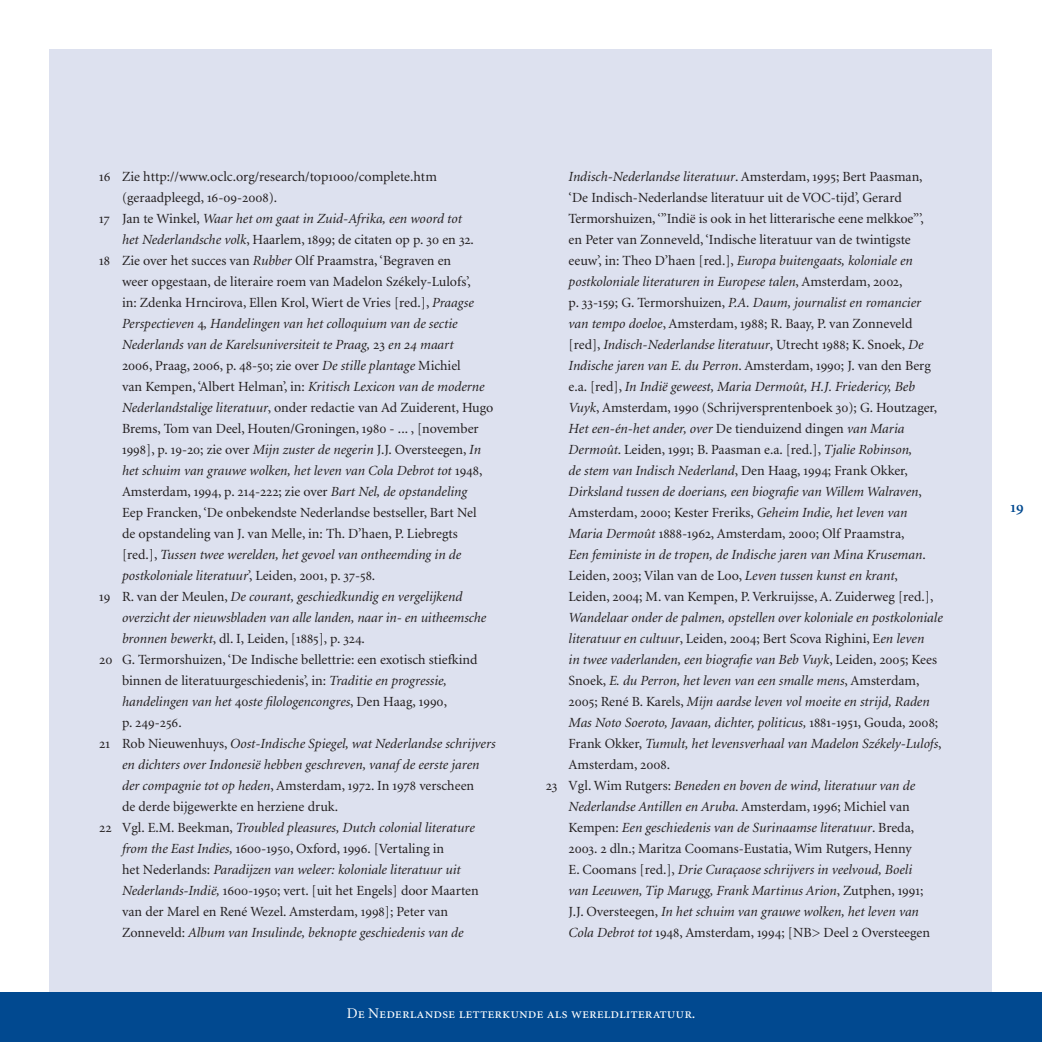
<style>
.page{position:relative;width:1042px;height:1042px;background:#fff}
.page>*{position:absolute;margin:0;border:0;box-sizing:border-box;transform-origin:0 0}
.t1{font:15.75px "Minion Semibold SC";color:#014990}
.t2{font:14.88px "Minion Regular SC";color:#fff}
.Notes{font:italic 14px/21px "Minion";color:#231f20}
.Notes-2{font:14px/21px "Minion";color:#231f20}
.s1{font-family:"Minion Regular SC"}
.s2{font-family:"Minion Regular SC";font-style:normal}
.s3{font-style:normal}
.s4{font-style:italic}
.s5{font-family:"Minion Italic SC"}
</style>
<div class="page">
<div style="left:50px;top:50px;width:942px;height:992px;background:#dde1ef"></div>
<div style="left:0;top:992px;width:1042px;height:50px;background:#014990"></div>
<p class="Notes-2" style="left:122px;top:167px;width:316px;text-indent:-23px"><span class="s1">16</span> Zie http://www.oclc.org/research/top<span class="s1">1000</span>/complete.htm (geraadpleegd, <span class="s1">16</span>-<span class="s1">09</span>-<span class="s1">2008</span>).</p>
<p class="Notes" style="left:122px;top:209px;width:353px;text-indent:-23px"><span class="s2">17</span> <span class="s3">Jan te Winkel,</span> Waar het om gaat in Zuid-Afrika, een woord tot het Nederlandsche volk<span class="s3">, Haarlem,</span> <span class="s2">1899</span><span class="s3">; de citaten op p.</span> <span class="s2">30</span> <span class="s3">en</span> <span class="s2">32</span><span class="s3">.</span></p>
<p class="Notes-2" style="left:122px;top:251px;width:373px;text-indent:-23px"><span class="s1">18</span> Zie over het succes van <span class="s4">Rubber</span> Olf Praamstra, ‘Begraven en<br>weer opgestaan, de literaire roem van Madelon Székely-Lulofs’,<br>in: Zdenka Hrncirova, Ellen Krol, Wiert de Vries [red.], <span class="s4">Praagse Perspectieven</span> <span class="s1">4</span><span class="s4">, Handelingen van het colloquium van de sectie Nederlands van de Karelsuniversiteit te Praag,</span> <span class="s1">23</span> <span class="s4">en</span> <span class="s5">24</span> <span class="s4">maart<br></span><span class="s1">2006</span>, Praag, <span class="s1">2006</span>, p. <span class="s1">48</span>-<span class="s1">50</span>; zie over <span class="s4">De stille plantage</span> Michiel<br>van Kempen, ‘Albert Helman’, in: <span class="s4">Kritisch Lexicon van de moderne Nederlandstalige literatuur</span>, onder redactie van Ad Zuiderent, Hugo Brems, Tom van Deel, Houten/Groningen, <span class="s1">1980</span> - ... , [november <span class="s1">1998</span>], p. <span class="s1">19</span>-<span class="s1">20</span>; zie over <span class="s4">Mijn zuster de negerin</span> J.J. Oversteegen, <span class="s4">In het schuim van grauwe wolken, het leven van Cola Debrot tot</span> <span class="s1">1948</span>, Amsterdam, <span class="s1">1994</span>, p. <span class="s1">214</span>-<span class="s1">222</span>; zie over <span class="s4">Bart Nel, de opstandeling<br></span>Eep Francken, ‘De onbekendste Nederlandse bestseller, Bart Nel<br>de opstandeling van J. van Melle, in: Th. D’haen, P. Liebregts [red.], <span class="s4">Tussen twee werelden, het gevoel van ontheemding in de postkoloniale literatuur</span>’, Leiden, <span class="s1">2001</span>, p. <span class="s1">37</span>-<span class="s1">58</span>.</p>
<p class="Notes" style="left:122px;top:587px;width:366px;text-indent:-23px"><span class="s2">19</span> <span class="s3">R. van der Meulen,</span> De courant, geschiedkundig en vergelijkend overzicht der nieuwsbladen van alle landen, naar in- en uitheemsche bronnen bewerkt<span class="s3">, dl. I, Leiden, [</span><span class="s2">1885</span><span class="s3">], p.</span> <span class="s2">324</span><span class="s3">.</span></p>
<p class="Notes-2" style="left:122px;top:650px;width:357px;text-indent:-23px"><span class="s1">20</span> G. Termorshuizen, ‘De Indische bellettrie: een exotisch stiefkind binnen de literatuurgeschiedenis’, in: <span class="s4">Traditie en progressie, handelingen van het</span> <span class="s1">40</span><span class="s4">ste filologencongres</span>, Den Haag, <span class="s1">1990</span>,<br>p. <span class="s1">249</span>-<span class="s1">256</span>.</p>
<p class="Notes" style="left:122px;top:734px;width:375px;text-indent:-23px"><span class="s2">21</span> <span class="s3">Rob Nieuwenhuys,</span> Oost-Indische Spiegel, wat Nederlandse schrijvers en dichters over Indonesië hebben geschreven, vanaf de eerste jaren der compagnie tot op heden<span class="s3">, Amsterdam,</span> <span class="s2">1972</span><span class="s3">. In</span> <span class="s2">1978</span> <span class="s3">verscheen<br>de derde bijgewerkte en herziene druk.</span></p>
<p class="Notes" style="left:122px;top:818px;width:358px;text-indent:-23px"><span class="s2">22</span> <span class="s3">Vgl. E.M. Beekman,</span> Troubled pleasures, Dutch colonial literature from the East Indies, <span class="s2">1600</span>-<span class="s2">1950</span><span class="s3">, Oxford,</span> <span class="s2">1996</span><span class="s3">. [Vertaling in<br>het Nederlands:</span> Paradijzen van weleer: koloniale literatuur uit Nederlands-Indië, <span class="s2">1600</span>-<span class="s2">1950</span><span class="s3">; vert. [uit het Engels] door Maarten van der Marel en René Wezel. Amsterdam,</span> <span class="s2">1998</span><span class="s3">]; Peter van Zonneveld:</span> Album van Insulinde, beknopte geschiedenis van de</p>
<p class="Notes" style="left:568px;top:167px;width:376px">Indisch-Nederlandse literatuur<span class="s3">. Amsterdam,</span> <span class="s2">1995</span><span class="s3">; Bert Paasman, ‘De Indisch-Nederlandse literatuur uit de VOC-tijd’, Gerard Termorshuizen, ‘”Indië is ook in het litterarische eene melkkoe”’,<br>en Peter van Zonneveld, ‘Indische literatuur van de twintigste eeuw’, in: Theo D’haen [red.],</span> Europa buitengaats, koloniale en postkoloniale literaturen in Europese talen<span class="s3">, Amsterdam,</span> <span class="s2">2002</span><span class="s3">,<br>p.</span> <span class="s2">33</span><span class="s3">-</span><span class="s2">159</span><span class="s3">; G. Termorshuizen,</span> P.A. Daum, journalist en romancier van tempo doeloe<span class="s3">, Amsterdam,</span> <span class="s2">1988</span><span class="s3">; R. Baay, P. van Zonneveld [red],</span> Indisch-Nederlandse literatuur<span class="s3">, Utrecht</span> <span class="s2">1988</span><span class="s3">; K. Snoek,</span> De Indische jaren van E. du Perron<span class="s3">. Amsterdam,</span> <span class="s2">1990</span><span class="s3">; J. van den Berg e.a. [red],</span> In Indië geweest, Maria Dermoût, H.J. Friedericy, Beb Vuyk<span class="s3">, Amsterdam,</span> <span class="s2">1990</span> <span class="s3">(Schrijversprentenboek</span> <span class="s2">30</span><span class="s3">); G. Houtzager, </span>Het een-én-het ander, over <span class="s3">De tienduizend dingen</span> van Maria Dermoût<span class="s3">. Leiden,</span> <span class="s2">1991</span><span class="s3">; B. Paasman e.a. [red.],</span> Tjalie Robinson,<br>de stem van Indisch Nederland<span class="s3">, Den Haag,</span> <span class="s2">1994</span><span class="s3">; Frank Okker, </span>Dirksland tussen de doerians, een biografie van Willem Walraven<span class="s3">, Amsterdam,</span> <span class="s2">2000</span><span class="s3">; Kester Freriks,</span> Geheim Indie, het leven van Maria Dermoût <span class="s2">1888</span>-<span class="s2">1962</span><span class="s3">, Amsterdam,</span> <span class="s2">2000</span><span class="s3">; Olf Praamstra,<br></span>Een feministe in de tropen, de Indische jaren van Mina Kruseman<span class="s3">.<br>Leiden,</span> <span class="s2">2003</span><span class="s3">; Vilan van de Loo,</span> Leven tussen kunst en krant<span class="s3">,<br>Leiden,</span> <span class="s2">2004</span><span class="s3">; M. van Kempen, P. Verkruijsse, A. Zuiderweg [red.], </span>Wandelaar onder de palmen, opstellen over koloniale en postkoloniale literatuur en cultuur<span class="s3">, Leiden,</span> <span class="s2">2004</span><span class="s3">; Bert Scova Righini, E</span>en leven<br>in twee vaderlanden, een biografie van Beb Vuyk<span class="s3">, Leiden,</span> <span class="s2">2005</span><span class="s3">; Kees Snoek,</span> E. du Perron, het leven van een smalle mens<span class="s3">, Amsterdam, </span><span class="s2">2005</span><span class="s3">; René B. Karels,</span> Mijn aardse leven vol moeite en strijd, Raden Mas Noto Soeroto, Javaan, dichter, politicus, <span class="s2">1881</span>-<span class="s2">1951</span><span class="s3">, Gouda,</span> <span class="s2">2008</span><span class="s3">; Frank Okker,</span> Tumult, het levensverhaal van Madelon Székely-Lulofs<span class="s3">, Amsterdam,</span> <span class="s2">2008</span><span class="s3">.</span></p>
<p class="Notes" style="left:568px;top:776px;width:363px;text-indent:-23px"><span class="s2">23</span> <span class="s3">Vgl. Wim Rutgers:</span> Beneden en boven de wind, literatuur van de Nederlandse Antillen en Aruba<span class="s3">. Amsterdam,</span> <span class="s2">1996</span><span class="s3">; Michiel van Kempen:</span> Een geschiedenis van de Surinaamse literatuur<span class="s3">. Breda, </span><span class="s2">2003</span><span class="s3">.</span> <span class="s2">2</span> <span class="s3">dln.; Maritza Coomans-Eustatia, Wim Rutgers, Henny<br>E. Coomans [red.],</span> Drie Curaçaose schrijvers in veelvoud, Boeli van Leeuwen, Tip Marugg, Frank Martinus Arion<span class="s3">, Zutphen,</span> <span class="s2">1991</span><span class="s3">; J.J. Oversteegen,</span> In het schuim van grauwe wolken, het leven van Cola Debrot tot <span class="s2">1948</span><span class="s3">, Amsterdam,</span> <span class="s2">1994</span><span class="s3">; [NB&gt; Deel</span> <span class="s2">2</span> <span class="s3">Oversteegen</span></p>
<p class="t2" style="left:347px;top:1006px;width:350px">De Nederlandse letterkunde als wereldliteratuur.</p>
<p class="t1" style="left:1010px;top:499px;width:15px">19</p>
</div>
